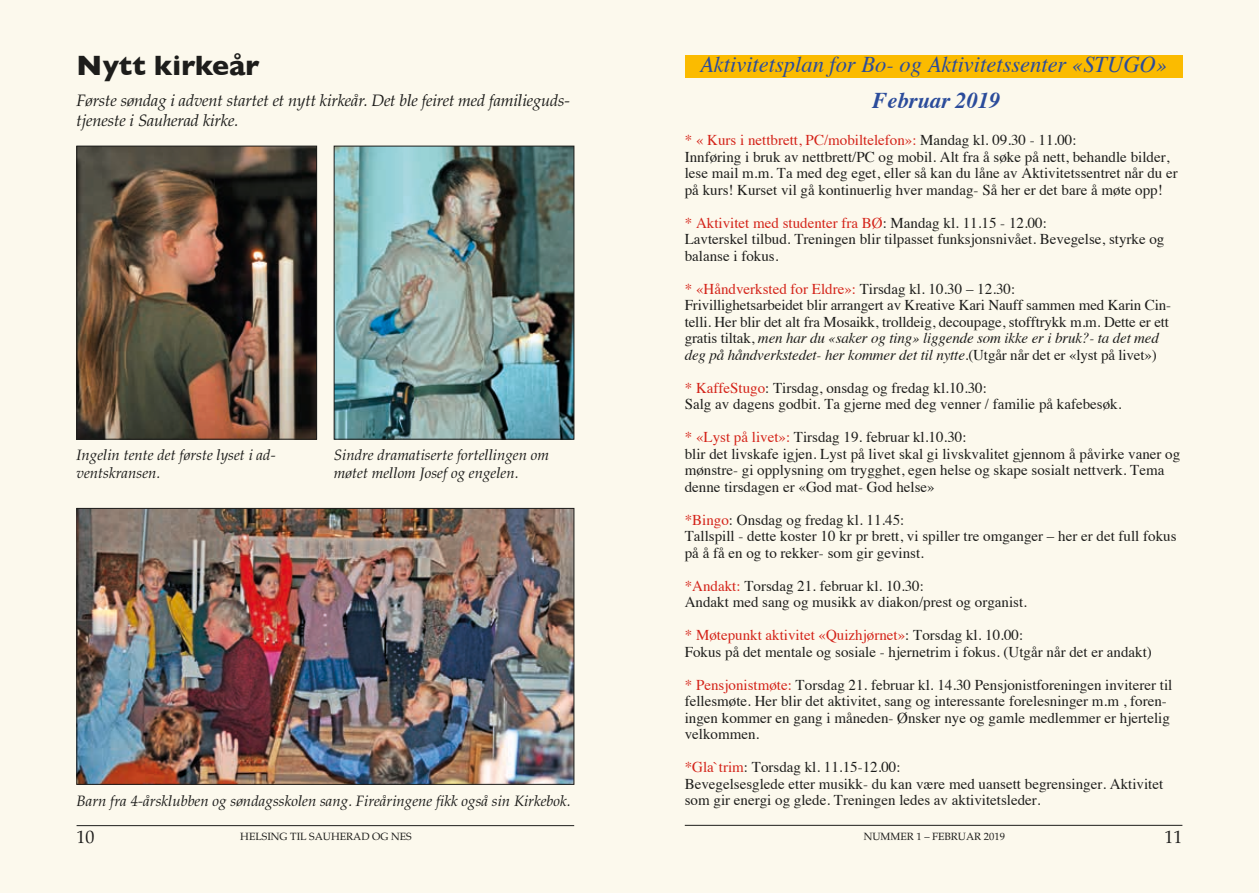
<style>
.page{position:relative;width:1259px;height:893px;background:#fcf9ed}
.page>*{position:absolute;margin:0;border:0;box-sizing:border-box;transform-origin:0 0}
.t1{font:700 28.5px "Gill Sans";color:#1d1d1b}
.t2{font:italic 22.5px "Times";color:#2b4c9b}
.t3{font:italic 700 22.5px "Times";color:#2b4c9b}
.t4{font:18px "Palatino";color:#1d1d1b}
.t5{font:italic 16.5px/19.5px "Palatino";letter-spacing:-.01em;color:#1d1d1b}
.t6{font:15px/16.5px "Times";color:#1d1d1b}
.t7{font:italic 15px/18px "Palatino";color:#1d1d1b}
.t8{font:10.5px "Palatino";color:#1d1d1b}
.s1{color:#d42319}
.s2{font-style:italic}
</style>
<div class="page">
<hr style="left:77px;top:825px;width:497px;height:1px;background:#1d1d1b">
<hr style="left:685px;top:825px;width:497px;height:1px;background:#1d1d1b">
<img style="left:79px;top:148px;width:236px;height:289px">
<div style="left:77px;top:146px;width:240px;height:293px;border:1px solid #1d1d1b"></div>
<img style="left:336px;top:148px;width:236px;height:289px">
<div style="left:334px;top:146px;width:240px;height:293px;border:1px solid #1d1d1b"></div>
<img style="left:79px;top:510px;width:493px;height:273px">
<div style="left:77px;top:508px;width:497px;height:277px;border:1px solid #1d1d1b"></div>
<div style="left:685px;top:55px;width:497px;height:23px;background:#fbbb00"></div>
<h1 class="t1" style="left:77px;top:43px;width:184px">Nytt kirkeår</h1>
<p class="t5" style="left:77px;top:91px;width:495px">Første søndag i advent startet et nytt kirkeår. Det ble feiret med familieguds&shy;tjeneste i Sauherad kirke.</p>
<p class="t7" style="left:77px;top:446px;width:201px">Ingelin tente det første lyset i ad&shy;ventskransen.</p>
<p class="t7" style="left:334px;top:446px;width:217px">Sindre dramatiserte fortellingen om møtet mellom Josef og engelen.</p>
<p class="t7" style="left:77px;top:791px;width:495px">Barn fra 4-årsklubben og søndagsskolen sang. Fireåringene fikk også sin Kirkebok.</p>
<h2 class="t2" style="left:700px;top:45px;width:468px">Aktivitetsplan for Bo- og Aktivitetssenter «STUGO»</h2>
<h2 class="t3" style="left:872px;top:79px;width:130px">Februar 2019</h2>
<p class="t6" style="left:685px;top:131px;width:494px"><span class="s1">* « Kurs i nettbrett, PC/mobiltelefon»:</span> Mandag kl. 09.30 - 11.00:<br>Innføring i bruk av nettbrett/PC og mobil. Alt fra å søke på nett, behandle bilder, lese mail m.m. Ta med deg eget, eller så kan du låne av Aktivitetssentret når du er på kurs! Kurset vil gå kontinuerlig hver mandag- Så her er det bare å møte opp!</p>
<p class="t6" style="left:685px;top:213px;width:481px"><span class="s1">* Aktivitet med studenter fra BØ</span>: Mandag kl. 11.15 - 12.00:<br>Lavterskel tilbud. Treningen blir tilpasset funksjonsnivået. Bevegelse, styrke og balanse i fokus.</p>
<p class="t6" style="left:685px;top:279px;width:488px"><span class="s1">* «Håndverksted for Eldre»:</span> Tirsdag kl. 10.30 – 12.30:<br>Frivillighetsarbeidet blir arrangert av Kreative Kari Nauff sammen med Karin Cin&shy;telli. Her blir det alt fra Mosaikk, trolldeig, decoupage, stofftrykk m.m. Dette er ett gratis tiltak, <span class="s2">men har du «saker og ting» liggende som ikke er i bruk?- ta det med deg på håndverkstedet- her kommer det til nytte.</span>(Utgår når det er «lyst på livet»)</p>
<p class="t6" style="left:685px;top:378px;width:438px"><span class="s1">* KaffeStugo</span>: Tirsdag, onsdag og fredag kl.10.30:<br>Salg av dagens godbit. Ta gjerne med deg venner / familie på kafebesøk.</p>
<p class="t6" style="left:685px;top:428px;width:497px"><span class="s1">* «Lyst på livet»:</span> Tirsdag 19. februar kl.10.30:<br>blir det livskafe igjen. Lyst på livet skal gi livskvalitet gjennom å påvirke vaner og mønstre- gi opplysning om trygghet, egen helse og skape sosialt nettverk. Tema denne tirsdagen er «God mat- God helse»</p>
<p class="t6" style="left:685px;top:510px;width:493px"><span class="s1">*Bingo</span>: Onsdag og fredag kl. 11.45:<br>Tallspill - dette koster 10 kr pr brett, vi spiller tre omganger – her er det full fokus på å få en og to rekker- som gir gevinst.</p>
<p class="t6" style="left:685px;top:576px;width:344px"><span class="s1">*Andakt:</span> Torsdag 21. februar kl. 10.30:<br>Andakt med sang og musikk av diakon/prest og organist.</p>
<p class="t6" style="left:685px;top:626px;width:468px"><span class="s1">* Møtepunkt aktivitet «Quizhjørnet»</span>: Torsdag kl. 10.00:<br>Fokus på det mentale og sosiale - hjernetrim i fokus. (Utgår når det er andakt)</p>
<p class="t6" style="left:685px;top:675px;width:489px"><span class="s1">* Pensjonistmøte:</span> Torsdag 21. februar kl. 14.30 Pensjonistforeningen inviterer til fellesmøte. Her blir det aktivitet, sang og interessante forelesninger m.m , foren&shy;ingen kommer en gang i måneden- Ønsker nye og gamle medlemmer er hjertelig velkommen.</p>
<p class="t6" style="left:685px;top:758px;width:480px"><span class="s1">*Gla`trim</span>: Torsdag kl. 11.15-12.00:<br>Bevegelsesglede etter musikk- du kan være med uansett begrensinger. Aktivitet som gir energi og glede. Treningen ledes av aktivitetsleder.</p>
<p class="t4" style="left:77px;top:826px;width:19px">10</p>
<p class="t8" style="left:240px;top:831px;width:173px">HELSING TIL SAUHERAD OG NES</p>
<p class="t8" style="left:863px;top:831px;width:143px">NUMMER 1 – FEBRUAR 2019</p>
<p class="t4" style="left:1164px;top:826px;width:19px">11</p>
</div>
